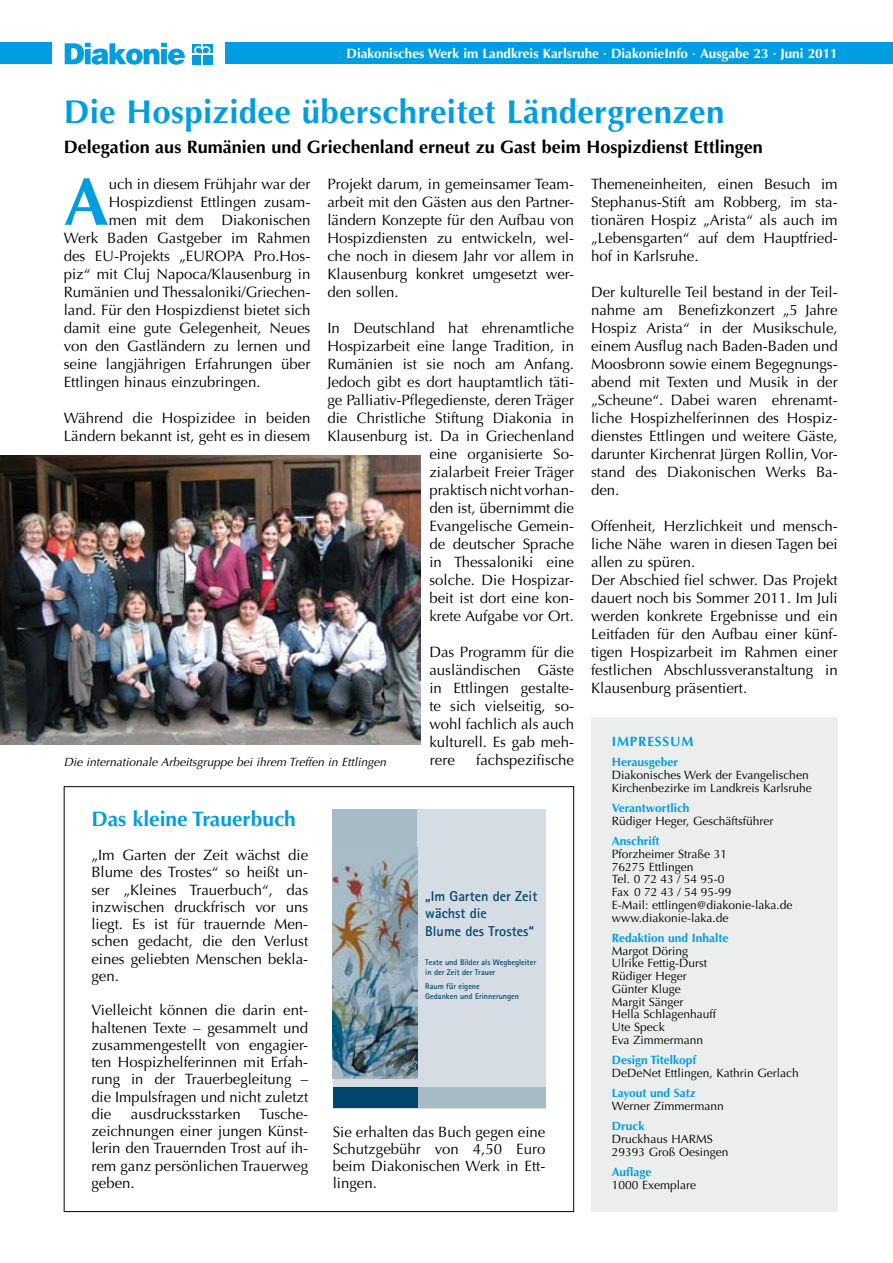
<style>
.page{position:relative;width:893px;height:1263px;background:#fff}
.page>*{position:absolute;margin:0;border:0;box-sizing:border-box;transform-origin:0 0}
.t1{font:700 67.5px "Optima CE";color:#009ee0}
.t2{font:700 33px "Optima CE";letter-spacing:.01em;color:#009ee0}
.t3{font:700 21px "Optima CE";color:#009ee0}
.t4{font:700 18px "Optima CE";color:#000}
.t5{font:15px/18px "Optima CE";color:#000;text-align:justify}
.t6{font:700 14.25px/17.4px "Rotis Sans Serif Std";color:#00456c}
.t7{font:700 13.5px "Optima CE";color:#fff}
.t8{font:700 13.5px "Optima CE";letter-spacing:.06em;color:#009ee0}
.t9{font:12px/12.8px "Optima CE";color:#000}
.t10{font:700 12px "Optima CE";color:#009ee0}
.t11{font:italic 12px "Optima CE";color:#000}
.t12{font:700 8.1px/9.8px "Rotis Sans Serif Std";color:#00456c}
</style>
<div class="page">
<div style="left:225px;top:43px;width:668px;height:21px;background:#009ee0"></div>
<svg style="left:65px;top:43px;width:120px;height:22px"></svg>
<svg style="left:192px;top:44px;width:21px;height:20px"></svg>
<hr style="left:192px;top:53px;width:21px;height:2px;background:#fff">
<svg style="left:196px;top:44px;width:13px;height:21px"></svg>
<div style="left:0;top:43px;width:51px;height:21px;background:#009ee0"></div>
<div style="left:591px;top:717px;width:247px;height:495px;background:#eceded"></div>
<img style="left:0;top:455px;width:421px;height:289px">
<div style="left:333px;top:809px;width:212px;height:299px;background:#d5dce3"></div>
<div style="left:333px;top:809px;width:84px;height:263px;background:#a7bbc7"></div>
<div style="left:333px;top:1087px;width:212px;height:21px;background:#a7bbc7"></div>
<img style="left:333px;top:855px;width:84px;height:223px">
<div style="left:333px;top:1087px;width:85px;height:21px;background:#00456c"></div>
<svg style="left:404px;top:1054px;width:12px;height:13px"></svg>
<p class="t7" style="left:346px;top:45px;width:493px">Diakonisches Werk im Landkreis Karlsruhe · DiakonieInfo · Ausgabe 23 · Juni 2011</p>
<h2 class="t2" style="left:64px;top:91px;width:662px">Die Hospizidee überschreitet Ländergrenzen</h2>
<p class="t4" style="left:64px;top:136px;width:701px">Delegation aus Rumänien und Griechenland erneut zu Gast beim Hospizdienst Ettlingen</p>
<h1 class="t1" style="left:64px;top:159px;width:47px">A</h1>
<p class="t5" style="left:109px;top:175px;width:203px">uch in diesem Frühjahr war der</p>
<p class="t5" style="left:327px;top:175px;width:248px">Projekt darum, in gemeinsamer Team&shy;arbeit mit den Gästen aus den Partner&shy;ländern Konzepte für den Aufbau von Hospizdiensten zu entwickeln, wel&shy;che noch in diesem Jahr vor allem in Klausenburg konkret umgesetzt wer&shy;den sollen.</p>
<p class="t5" style="left:327px;top:319px;width:248px;text-align:right">In Deutschland hat ehrenamtliche<br>Hospizarbeit eine lange Tradition, in<br>Rumänien ist sie noch am Anfang.<br>Jedoch gibt es dort hauptamtlich täti&shy;ge Palliativ-Pflegedienste, deren Träger die Christliche Stiftung Diakonia in<br>Klausenburg ist. Da in Griechenland eine organisierte So-<br>zialarbeit Freier Träger<br>praktisch nicht vorhan-<br>den ist, übernimmt die<br>Evangelische Gemein-<br>de deutscher Sprache<br>in Thessaloniki eine<br>solche. Die Hospizar-<br>beit ist dort eine kon-<br>krete Aufgabe vor Ort.</p>
<p class="t5" style="left:429px;top:643px;width:146px">Das Programm für die ausländischen Gäste in Ettlingen gestalte&shy;te sich vielseitig, so&shy;wohl fachlich als auch kulturell. Es gab meh&shy;rere</p>
<p class="t5" style="left:109px;top:193px;width:203px">Hospizdienst Ettlingen zusam-</p>
<p class="t5" style="left:109px;top:211px;width:203px">men mit dem Diakonischen</p>
<p class="t5" style="left:64px;top:229px;width:248px">Werk Baden Gastgeber im Rahmen</p>
<p class="t5" style="left:64px;top:247px;width:248px">des EU-Projekts „EUROPA Pro.Hos-</p>
<p class="t5" style="left:64px;top:265px;width:248px">piz“ mit Cluj Napoca/Klausenburg in</p>
<p class="t5" style="left:64px;top:283px;width:248px">Rumänien und Thessaloniki/Griechen-</p>
<p class="t5" style="left:64px;top:301px;width:248px">land. Für den Hospizdienst bietet sich</p>
<p class="t5" style="left:64px;top:319px;width:248px">damit eine gute Gelegenheit, Neues</p>
<p class="t5" style="left:64px;top:337px;width:248px">von den Gastländern zu lernen und</p>
<p class="t5" style="left:64px;top:355px;width:248px">seine langjährigen Erfahrungen über</p>
<p class="t5" style="left:64px;top:373px;width:198px">Ettlingen hinaus einzubringen.</p>
<p class="t5" style="left:64px;top:409px;width:248px">Während die Hospizidee in beiden<br>Ländern bekannt ist, geht es in diesem</p>
<p class="t5" style="left:476px;top:751px;width:99px">fachspezifische</p>
<p class="t11" style="left:64px;top:754px;width:324px">Die internationale Arbeitsgruppe bei ihrem Treffen in Ettlingen</p>
<h3 class="t3" style="left:91px;top:805px;width:206px">Das kleine Trauerbuch</h3>
<p class="t5" style="left:91px;top:846px;width:218px;line-height:17.2px">„Im Garten der Zeit wächst die Blume des Trostes“ so heißt un&shy;ser „Kleines Trauerbuch“, das inzwischen druckfrisch vor uns liegt. Es ist für trauernde Men&shy;schen gedacht, die den Verlust eines geliebten Menschen bekla&shy;gen.</p>
<p class="t5" style="left:91px;top:1002px;width:218px;line-height:17.2px">Vielleicht können die darin ent&shy;haltenen Texte – gesammelt und zusammengestellt von engagier&shy;ten Hospizhelferinnen mit Erfah&shy;rung in der Trauerbegleitung – die Impulsfragen und nicht zuletzt die</p>
<p class="t5" style="left:91px;top:1105px;width:218px;line-height:17.2px;text-indent:40px">ausdrucksstarken Tusche&shy;zeichnungen einer jungen Künst&shy;lerin den Trauernden Trost auf ih&shy;rem ganz persönlichen Trauerweg geben.</p>
<p class="t6" style="left:425px;top:887px;width:114px">„Im Garten der Zeit wächst die<br>Blume des Trostes“</p>
<p class="t12" style="left:425px;top:958px;width:112px">Texte und Bilder als Wegbegleiter in der Zeit der Trauer</p>
<p class="t12" style="left:425px;top:981px;width:95px">Raum für eigene<br>Gedanken und Erinnerungen</p>
<p class="t5" style="left:333px;top:1123px;width:214px;line-height:17.2px">Sie erhalten das Buch gegen eine Schutzgebühr von 4,50 Euro beim Diakonischen Werk in Ett&shy;lingen.</p>
<p class="t5" style="left:591px;top:175px;width:248px">Themeneinheiten, einen Besuch im Stephanus-Stift am Robberg, im sta&shy;tionären Hospiz „Arista“ als auch im „Lebensgarten“ auf dem Hauptfried&shy;hof in Karlsruhe.</p>
<p class="t5" style="left:591px;top:283px;width:248px">Der kulturelle Teil bestand in der Teil&shy;nahme am Benefizkonzert „5 Jahre Hospiz Arista“ in der Musikschule, einem Ausflug nach Baden-Baden und Moosbronn sowie einem Begegnungs&shy;abend mit Texten und Musik in der „Scheune“. Dabei waren ehrenamt&shy;liche Hospizhelferinnen des Hospiz&shy;dienstes Ettlingen und weitere Gäste, darunter Kirchenrat Jürgen Rollin, Vor&shy;stand des Diakonischen Werks Ba&shy;den.</p>
<p class="t5" style="left:591px;top:517px;width:248px;text-align:left">Offenheit, Herzlichkeit und mensch&shy;liche Nähe waren in diesen Tagen bei allen zu spüren.<br>Der Abschied fiel schwer. Das Projekt dauert noch bis Sommer 2011. Im Juli werden konkrete Ergebnisse und ein Leitfaden für den Aufbau einer künf&shy;tigen Hospizarbeit im Rahmen einer festlichen Abschlussveranstaltung in Klausenburg präsentiert.</p>
<p class="t8" style="left:612px;top:733px;width:83px">IMPRESSUM</p>
<p class="t10" style="left:612px;top:755px;width:68px">Herausgeber</p>
<p class="t9" style="left:612px;top:769px;width:202px">Diakonisches Werk der Evangelischen<br>Kirchenbezirke im Landkreis Karlsruhe</p>
<p class="t10" style="left:612px;top:800px;width:79px">Verantwortlich</p>
<p class="t9" style="left:612px;top:814px;width:163px">Rüdiger Heger, Geschäftsführer</p>
<p class="t10" style="left:612px;top:833px;width:49px">Anschrift</p>
<p class="t9" style="left:612px;top:847px;width:182px">Pforzheimer Straße 31<br>76275 Ettlingen<br>Tel. 0 72 43 / 54 95-0<br>Fax 0 72 43 / 54 95-99<br>E-Mail: ettlingen@diakonie-laka.de www.diakonie-laka.de</p>
<p class="t10" style="left:612px;top:930px;width:118px">Redaktion und Inhalte</p>
<p class="t9" style="left:612px;top:944px;width:106px">Margot Döring<br>Ulrike Fettig-Durst<br>Rüdiger Heger<br>Günter Kluge<br>Margit Sänger<br>Hella Schlagenhauff<br>Ute Speck<br>Eva Zimmermann</p>
<p class="t10" style="left:612px;top:1052px;width:86px">Design Titelkopf</p>
<p class="t9" style="left:612px;top:1066px;width:188px">DeDeNet Ettlingen, Kathrin Gerlach</p>
<p class="t10" style="left:612px;top:1085px;width:86px">Layout und Satz</p>
<p class="t9" style="left:612px;top:1099px;width:113px">Werner Zimmermann</p>
<p class="t10" style="left:612px;top:1118px;width:34px">Druck</p>
<p class="t9" style="left:612px;top:1132px;width:118px">Druckhaus HARMS<br>29393 Groß Oesingen</p>
<p class="t10" style="left:612px;top:1164px;width:41px">Auflage</p>
<p class="t9" style="left:612px;top:1178px;width:86px">1000 Exemplare</p>
</div>
